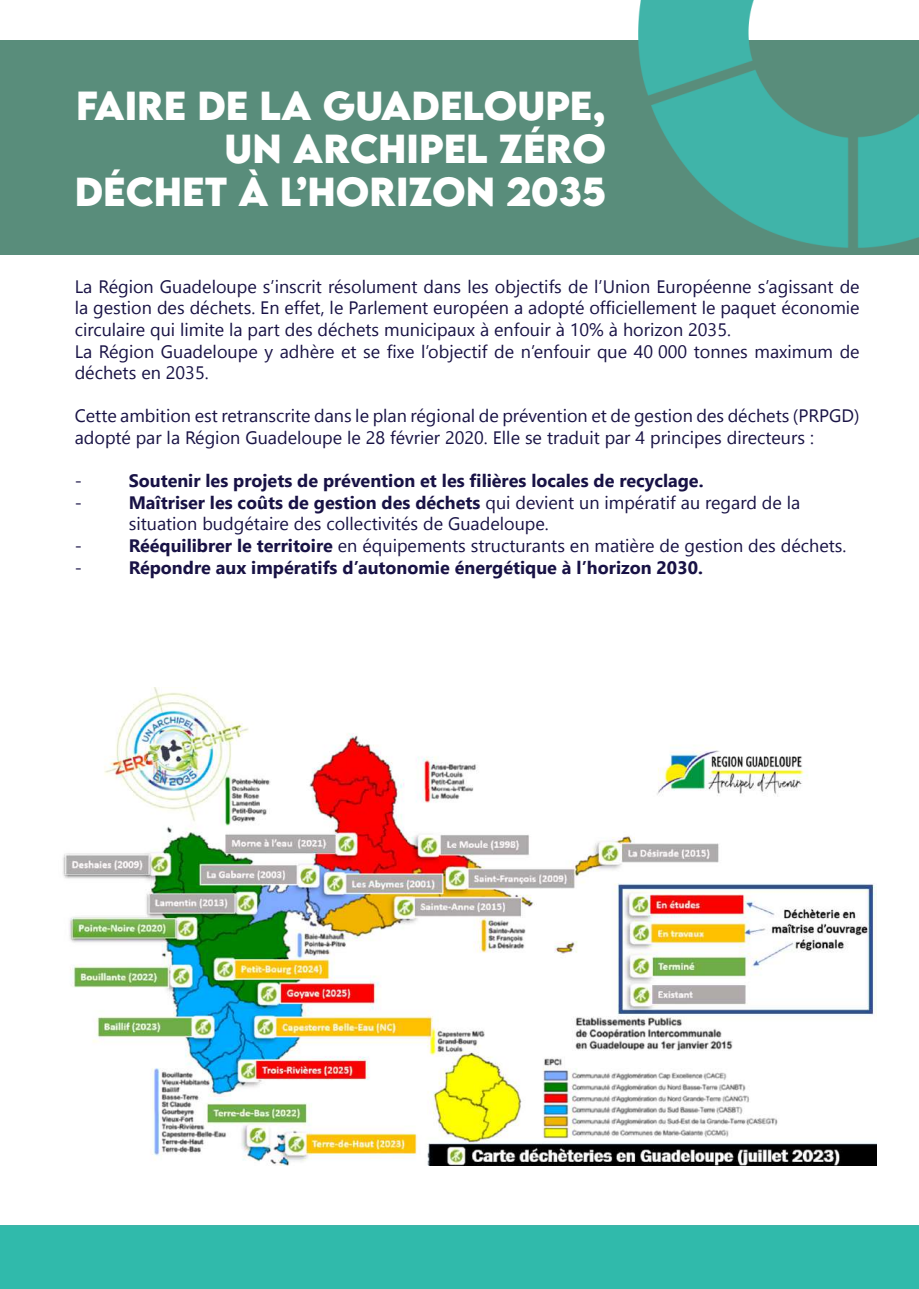
<style>
.page{position:relative;width:919px;height:1289px;background:#fff}
.page>*{position:absolute;margin:0;border:0;box-sizing:border-box;transform-origin:0 0}
.t1{font:700 36px/43.2px "LEMONMILK";color:#fff;text-align:right}
.t2{font:18px/21.6px "Leelawadee UI";color:#181245}
.t3{font:700 18px "Leelawadee UI";color:#181245}
.s1{font-weight:700}
</style>
<div class="page">
<div style="left:0;top:40px;width:918px;height:215px;background:#598d7b"></div>
<div style="left:0;top:1225px;width:918px;height:63px;background:#30baab"></div>
<img style="left:638px;top:0;width:280px;height:247px">
<img style="left:62px;top:687px;width:814px;height:478px">
<h1 class="t1" style="left:75px;top:84px;width:533px">FAIRE DE LA GUADELOUPE,<br>UN ARCHIPEL ZÉRO<br>DÉCHET À L’HORIZON 2035</h1>
<p class="t2" style="left:75px;top:274px;width:786px">La Région Guadeloupe s’inscrit résolument dans les objectifs de l’Union Européenne s’agissant de la gestion des déchets. En effet, le Parlement européen a adopté officiellement le paquet économie circulaire qui limite la part des déchets municipaux à enfouir à 10% à horizon 2035.<br>La Région Guadeloupe y adhère et se fixe l’objectif de n’enfouir que 40 000 tonnes maximum de déchets en 2035.</p>
<p class="t2" style="left:75px;top:404px;width:786px">Cette ambition est retranscrite dans le plan régional de prévention et de gestion des déchets (PRPGD) adopté par la Région Guadeloupe le 28 février 2020. Elle se traduit par 4 principes directeurs :</p>
<p class="t2" style="left:75px;top:469px;width:9px">-</p>
<p class="t3" style="left:129px;top:468px;width:576px">Soutenir les projets de prévention et les filières locales de recyclage.</p>
<p class="t2" style="left:75px;top:490px;width:9px">-</p>
<p class="t2" style="left:129px;top:490px;width:673px"><span class="s1">Maîtriser les coûts de gestion des déchets</span> qui devient un impératif au regard de la situation budgétaire des collectivités de Guadeloupe.</p>
<p class="t2" style="left:75px;top:534px;width:9px">-</p>
<p class="t2" style="left:129px;top:534px;width:719px"><span class="s1">Rééquilibrer le territoire</span> en équipements structurants en matière de gestion des déchets.</p>
<p class="t2" style="left:75px;top:555px;width:9px">-</p>
<p class="t3" style="left:129px;top:554px;width:575px">Répondre aux impératifs d’autonomie énergétique à l’horizon 2030.</p>
</div>
